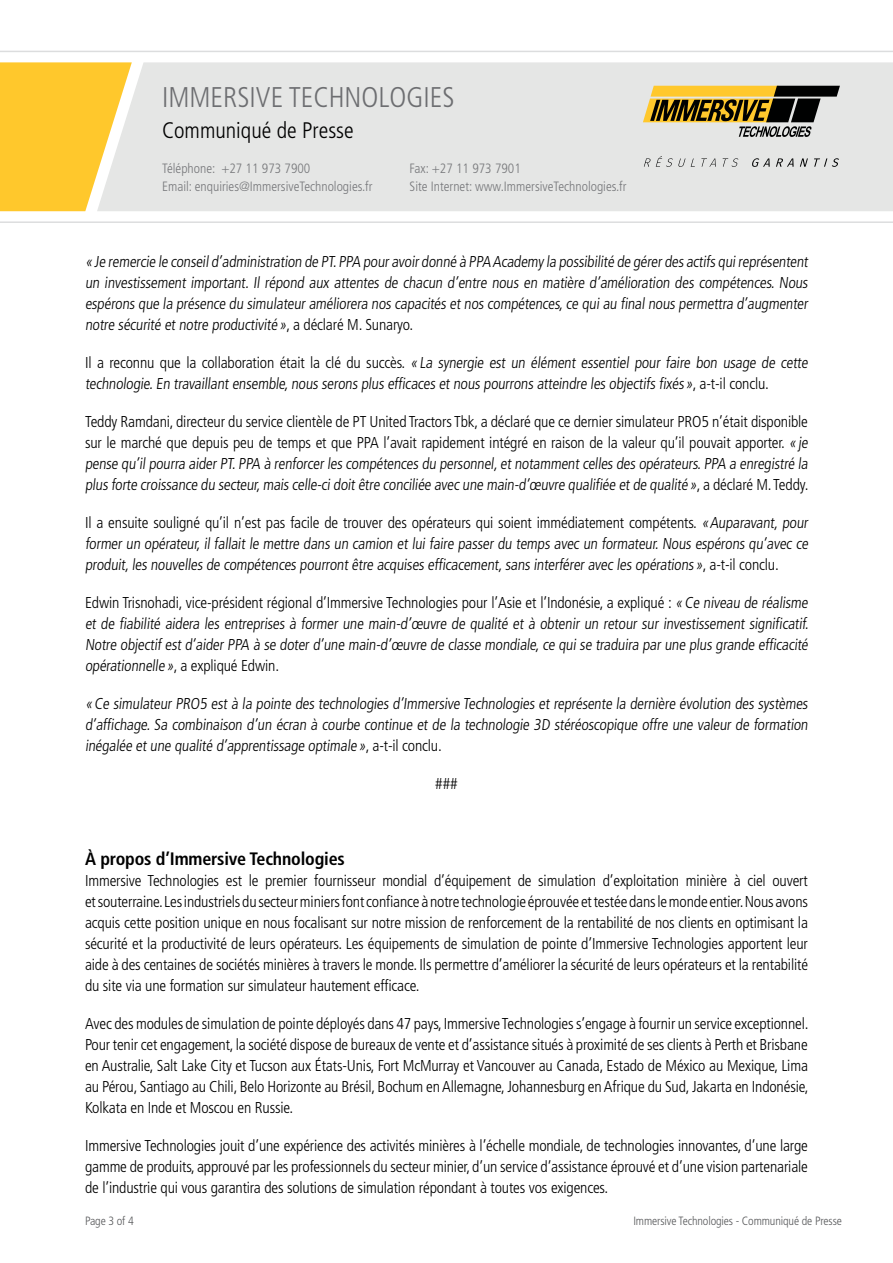
<style>
.page{position:relative;width:893px;height:1263px;background:#fff}
.page>*{position:absolute;margin:0;border:0;box-sizing:border-box;transform-origin:0 0}
.t1{font:300 condensed 28.5px "Frutiger LT Std";color:#6d6e71}
.t2{font:300 condensed 22.5px "Frutiger LT Std";color:#000}
.t3{font:700 condensed 18px "Frutiger LT Std";letter-spacing:-.01em;color:#000}
.t4{font:300 condensed 15.75px/21px "Frutiger LT Std";letter-spacing:-.01em;color:#000;text-align:justify}
.t5{font:300 condensed 13.5px "Frutiger LT Std";color:#77787b}
.t6{font:300 condensed 12px "Frutiger LT Std";letter-spacing:-.01em;color:#58595b}
</style>
<div class="page">
<div style="left:0;top:62px;width:97px;height:149px;background:#ffc82c"></div>
<div style="left:97px;top:62px;width:796px;height:149px;background:#e5e6e5"></div>
<hr style="left:0;top:51px;width:893px;height:1px;background:#dcddde">
<hr style="left:0;top:221px;width:893px;height:2px;background:#dcddde">
<svg style="left:643px;top:86px;width:197px;height:51px;background:#998b60"></svg>
<svg style="left:644px;top:156px;width:41px;height:11px"></svg>
<svg style="left:691px;top:158px;width:4px;height:9px"></svg>
<svg style="left:701px;top:158px;width:15px;height:9px"></svg>
<svg style="left:723px;top:158px;width:15px;height:9px"></svg>
<svg style="left:751px;top:158px;width:19px;height:9px"></svg>
<svg style="left:776px;top:158px;width:18px;height:9px"></svg>
<svg style="left:800px;top:158px;width:8px;height:9px"></svg>
<svg style="left:814px;top:158px;width:25px;height:9px"></svg>
<h1 class="t1" style="left:162px;top:81px;width:294px">IMMERSIVE TECHNOLOGIES</h1>
<h2 class="t2" style="left:162px;top:118px;width:193px">Communiqué de Presse</h2>
<p class="t5" style="left:162px;top:161px;width:150px">Téléphone: +27 11 973 7900</p>
<p class="t5" style="left:410px;top:161px;width:113px">Fax: +27 11 973 7901</p>
<p class="t5" style="left:162px;top:179px;width:212px">Email: enquiries@ImmersiveTechnologies.fr</p>
<p class="t5" style="left:410px;top:179px;width:218px">Site Internet: www.ImmersiveTechnologies.fr</p>
<h2 class="t2" style="left:162px;top:118px;width:121px">Media Release</h2>
<p class="t5" style="left:162px;top:161px;width:131px">Phone: +61 8 9347 9016</p>
<p class="t5" style="left:440px;top:161px;width:83px">61 8 9347 9090</p>
<p class="t5" style="left:365px;top:179px;width:22px">com</p>
<p class="t5" style="left:410px;top:179px;width:194px">Web: www.ImmersiveTechnologies.com</p>
<p class="t4" style="left:85px;top:251px;width:727px">«Je remercie le conseild’administration de PT.PPA pouravoirdonné à PPA Academy la possibilité de gérerdes actifs quireprésentent un investissement important. Il répond aux attentes de chacun d’entre nous en matière d’amélioration des compétences. Nous espérons que la présence du simulateur améliorera nos capacités et nos compétences,ce qui au final nous permettra d’augmenter notre sécurité et notre productivité», a déclaré M. Sunaryo.</p>
<p class="t4" style="left:85px;top:352px;width:727px">Il a reconnu que la collaboration était la clé du succès. «La synergie est un élément essentiel pour faire bon usage de cette technologie.En travaillant ensemble,nous serons plus efficaces et nous pourrons atteindre les objectifs fixés», a-t-il conclu.</p>
<p class="t4" style="left:85px;top:411px;width:727px;text-align:left">Teddy Ramdani, directeur du service clientèle de PT United Tractors Tbk, a déclaré que ce dernier simulateur PRO5 n’était disponible sur le marché que depuis peu de temps et que PPA l’avait rapidement intégré en raison de la valeur qu’il pouvait apporter. «je pense qu’il pourra aider PT.PPA à renforcer les compétences du personnel,et notamment celles des opérateurs.PPA a enregistré la plus forte croissance du secteur,mais celle-cidoitêtre conciliée avec une main-d’œuvre qualifiée etde qualité», a déclaré M. Teddy.</p>
<p class="t4" style="left:85px;top:512px;width:727px">Il a ensuite souligné qu’il n’est pas facile de trouver des opérateurs qui soient immédiatement compétents. «Auparavant, pour former un opérateur, il fallait le mettre dans un camion et lui faire passer du temps avec un formateur. Nous espérons qu’avec ce produit,les nouvelles de compétences pourront être acquises efficacement,sans interférer avec les opérations», a-t-il conclu.</p>
<p class="t4" style="left:85px;top:592px;width:727px">Edwin Trisnohadi, vice-président régional d’Immersive Technologies pour l’Asie et l’Indonésie, a expliqué : «Ce niveau de réalisme et de fiabilité aidera les entreprises à former une main-d’œuvre de qualité et à obtenir un retour sur investissement significatif.<br>Notre objectif est d’aider PPA à se doter d’une main-d’œuvre de classe mondiale,ce qui se traduira par une plus grande efficacité opérationnelle», a expliqué Edwin.</p>
<p class="t4" style="left:85px;top:693px;width:727px">«Ce simulateur PRO5 est à la pointe des technologies d’Immersive Technologies et représente la dernière évolution des systèmes d’affichage. Sa combinaison d’un écran à courbe continue et de la technologie 3D stéréoscopique offre une valeur de formation inégalée et une qualité d’apprentissage optimale», a-t-il conclu.</p>
<p class="t4" style="left:435px;top:773px;width:24px">###</p>
<p class="t3" style="left:85px;top:848px;width:261px">À propos d’Immersive Technologies</p>
<p class="t4" style="left:85px;top:870px;width:724px">Immersive Technologies est le premier fournisseur mondial d’équipement de simulation d’exploitation minière à ciel ouvert et souterraine. Les industriels du secteur miniers font confiance à notre technologie éprouvée et testée dans le monde entier. Nous avons acquis cette position unique en nous focalisant sur notre mission de renforcement de la rentabilité de nos clients en optimisant la sécurité et la productivité de leurs opérateurs. Les équipements de simulation de pointe d’Immersive Technologies apportent leur aide à des centaines de sociétés minières à travers le monde. Ils permettre d’améliorer la sécurité de leurs opérateurs et la rentabilité du site via une formation sur simulateur hautement efficace.</p>
<p class="t4" style="left:85px;top:1013px;width:725px">Avec des modules de simulation de pointe déployés dans 47 pays, Immersive Technologies s’engage à fournir un service exceptionnel.<br>Pour tenir cet engagement, la société dispose de bureaux de vente et d’assistance situés à proximité de ses clients à Perth et Brisbane en Australie, Salt Lake City et Tucson aux États-Unis, Fort McMurray et Vancouver au Canada, Estado de México au Mexique, Lima au Pérou, Santiago au Chili, Belo Horizonte au Brésil, Bochum en Allemagne, Johannesburg en Afrique du Sud, Jakarta en Indonésie, Kolkata en Inde et Moscou en Russie.</p>
<p class="t4" style="left:85px;top:1135px;width:724px">Immersive Technologies jouit d’une expérience des activités minières à l’échelle mondiale, de technologies innovantes, d’une large gamme de produits, approuvé par les professionnels du secteur minier, d’un service d’assistance éprouvé et d’une vision partenariale de l’industrie qui vous garantira des solutions de simulation répondant à toutes vos exigences.</p>
<p class="t6" style="left:85px;top:1214px;width:50px">Page 3 of 4</p>
<p class="t6" style="left:633px;top:1214px;width:210px">Immersive Technologies - Communiqué de Presse</p>
</div>
